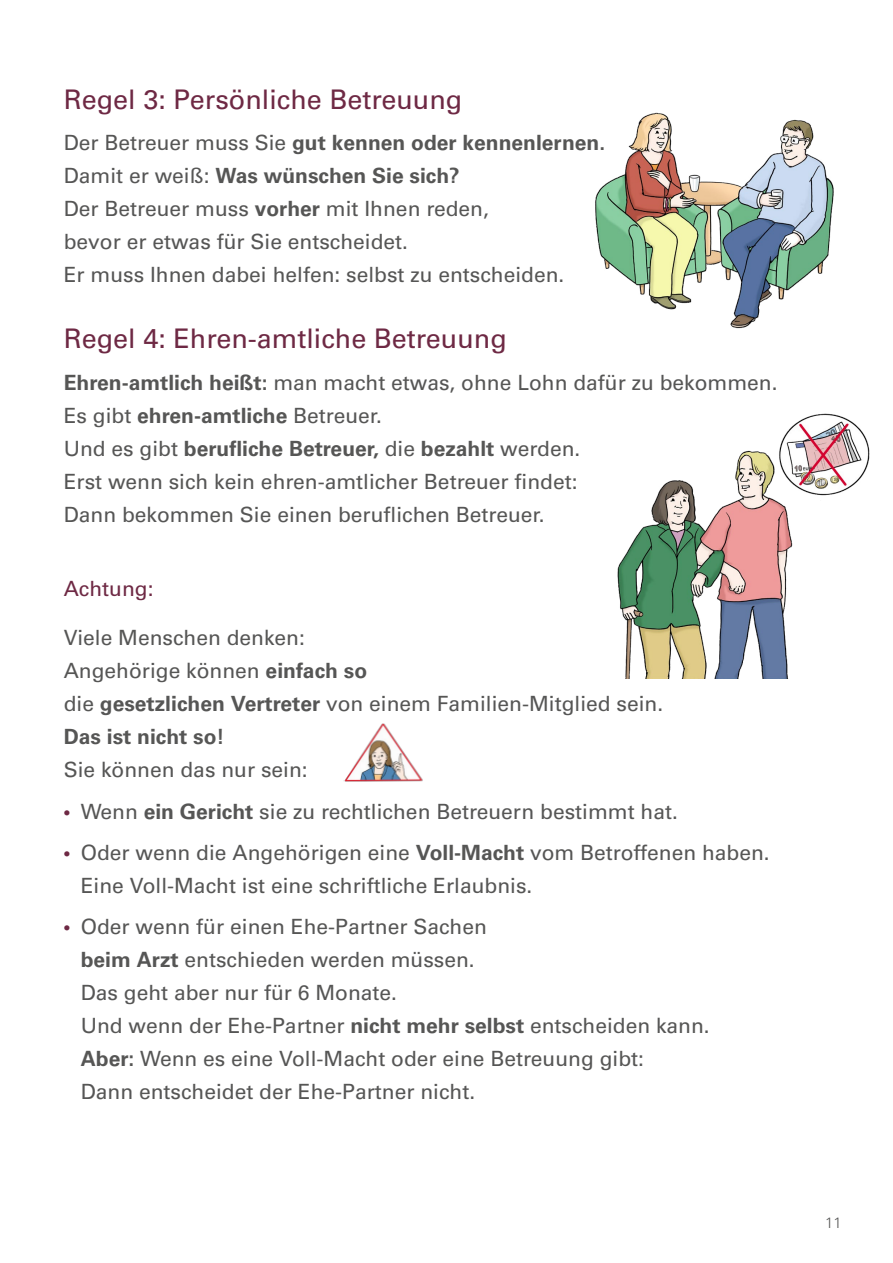
<style>
.page{position:relative;width:893px;height:1263px;background:#fff}
.page>*{position:absolute;margin:0;border:0;box-sizing:border-box;transform-origin:0 0}
.Headline_klein{font:27px "Univers LT 55 Rm";color:#6e2944}
.Copy{font:21px/33px "Univers LT 55 Rm";color:#565655}
.Copy-2{font:21px "Univers LT 65 Bd";color:#565655}
.Zwischenhead_links{font:21px "Univers LT 55 Rm";color:#6e2944}
.t1{font:15px "Univers LT 45 Lt";color:#565655}
.s1{font-family:"Univers LT 55 Rm"}
.s2{font-family:"Univers LT 65 Bd"}
.s3{font-size:14.25px;color:#6e2944}
</style>
<div class="page">
<img style="left:595px;top:112px;width:239px;height:217px">
<img style="left:617px;top:413px;width:253px;height:265px">
<img style="left:343px;top:723px;width:80px;height:59px">
<h2 class="Headline_klein" style="left:64px;top:83px;width:400px">Regel 3: Persönliche Betreuung</h2>
<p class="Copy-2" style="left:64px;top:131px;width:543px"><span class="s1">Der Betreuer muss Sie</span> gut kennen oder kennenlernen.</p>
<p class="Copy" style="left:64px;top:159px;width:427px">Damit er weiß: <span class="s2">Was wünschen Sie sich?<br></span>Der Betreuer muss <span class="s2">vorher</span> mit Ihnen reden, bevor er etwas für Sie entscheidet.</p>
<p class="Copy" style="left:64px;top:258px;width:502px">Er muss Ihnen dabei helfen: selbst zu entscheiden.</p>
<h2 class="Headline_klein" style="left:64px;top:323px;width:445px">Regel 4: Ehren-amtliche Betreuung</h2>
<p class="Copy" style="left:64px;top:366px;width:715px"><span class="s2">Ehren-amtlich heißt:</span> man macht etwas, ohne Lohn dafür zu bekommen.</p>
<p class="Copy" style="left:64px;top:399px;width:320px">Es gibt <span class="s2">ehren-amtliche</span> Betreuer.</p>
<p class="Copy-2" style="left:64px;top:436px;width:518px"><span class="s1">Und es gibt</span> berufliche Betreuer, <span class="s1">die</span> bezahlt <span class="s1">werden.</span></p>
<p class="Copy" style="left:64px;top:465px;width:515px">Erst wenn sich kein ehren-amtlicher Betreuer findet:</p>
<p class="Copy" style="left:64px;top:498px;width:482px">Dann bekommen Sie einen beruflichen Betreuer.</p>
<p class="Zwischenhead_links" style="left:64px;top:576px;width:91px">Achtung:</p>
<p class="Copy" style="left:64px;top:621px;width:243px">Viele Menschen denken:</p>
<p class="Copy" style="left:64px;top:654px;width:305px">Angehörige können <span class="s2">einfach so</span></p>
<p class="Copy" style="left:64px;top:687px;width:601px">die <span class="s2">gesetzlichen Vertreter</span> von einem Familien-Mitglied sein.</p>
<p class="Copy-2" style="left:64px;top:725px;width:163px">Das ist nicht so!</p>
<p class="Copy" style="left:64px;top:753px;width:245px">Sie können das nur sein:</p>
<p class="Copy" style="left:65px;top:795px;width:615px"><span class="s3">•</span> Wenn <span class="s2">ein Gericht</span> sie zu rechtlichen Betreuern bestimmt hat.</p>
<p class="Copy" style="left:81px;top:836px;width:690px;text-indent:-16px"><span class="s3">•</span> Oder wenn die Angehörigen eine <span class="s2">Voll-Macht</span> vom Betroffenen haben.<br>Eine Voll-Macht ist eine schriftliche Erlaubnis.</p>
<p class="Copy" style="left:81px;top:910px;width:630px;text-indent:-16px"><span class="s3">•</span> Oder wenn für einen Ehe-Partner Sachen<br><span class="s2">beim Arzt</span> entschieden werden müssen.<br>Das geht aber nur für 6 Monate.<br>Und wenn der Ehe-Partner <span class="s2">nicht mehr selbst</span> entscheiden kann.<br><span class="s2">Aber:</span> Wenn es eine Voll-Macht oder eine Betreuung gibt:<br>Dann entscheidet der Ehe-Partner nicht.</p>
<p class="t1" style="left:825px;top:1214px;width:18px">11</p>
</div>
